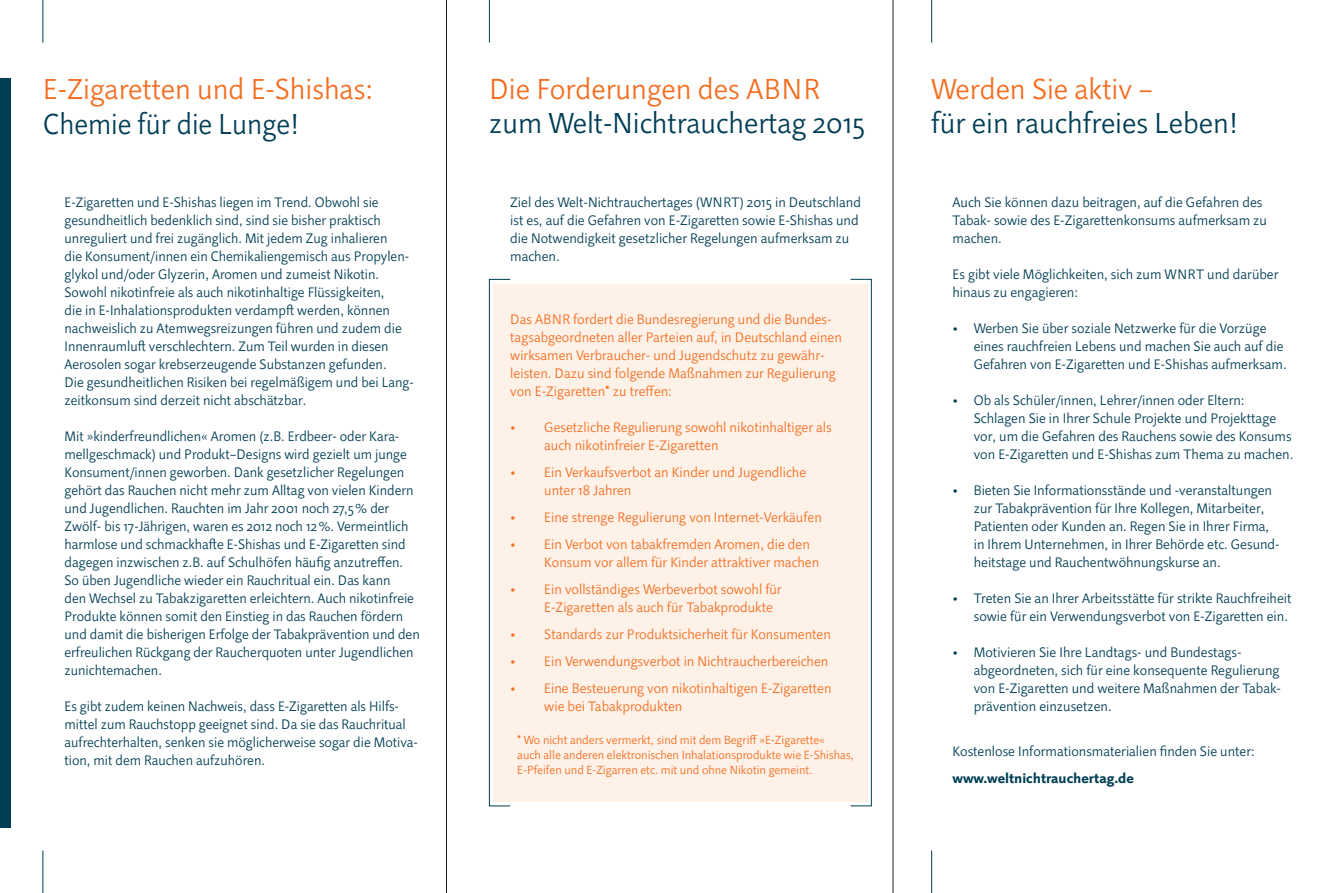
<style>
.page{position:relative;width:1331px;height:893px;background:#fff}
.page>*{position:absolute;margin:0;border:0;box-sizing:border-box;transform-origin:0 0}
.t1{font:300 29.25px "Projekt O";color:#f36e21}
.t2{font:300 29.25px "Projekt O";color:#003e55}
.t3{font:300 29.25px "Projekt O";color:#003e55;scale:.96 1}
.t4{font:300 13.95px/18px "Projekt O";color:#003e55}
.t5{font:300 13.95px/18px "Projekt O";color:#f36e21}
.t6{font:13.95px "Projekt Fett";color:#003e55}
.t7{font:300 12px/15px "Projekt O";color:#f36e21}
</style>
<div class="page">
<svg style="left:892px;top:0;width:1px;height:893px"></svg>
<div style="left:493px;top:284px;width:374px;height:518px;background:#fef1e7"></div>
<hr style="left:43px;top:0;width:1px;height:43px;background:#003e55">
<div style="left:0;top:78px;width:11px;height:750px;background:#003e55"></div>
<hr style="left:43px;top:850px;width:1px;height:43px;background:#003e55">
<hr style="left:489px;top:0;width:1px;height:43px;background:#003e55">
<hr style="left:931px;top:0;width:1px;height:43px;background:#003e55">
<hr style="left:931px;top:850px;width:1px;height:43px;background:#003e55">
<div style="left:850px;top:279px;width:22px;height:527px;border:1px solid #003e55"></div>
<div style="left:489px;top:279px;width:22px;height:527px;border:1px solid #003e55"></div>
<hr style="left:446px;top:0;width:1px;height:893px;background:#231f20">
<hr style="left:893px;top:0;width:1px;height:893px;background:#231f20">
<h1 class="t1" style="left:43px;top:72px;width:331px">E-Zigaretten und E-Shishas:</h1>
<h1 class="t3" style="left:43px;top:107px;width:268px">Chemie für die Lunge!</h1>
<p class="t4" style="left:65px;top:194px;width:351px">E-Zigaretten und E-Shishas liegen im Trend. Obwohl sie gesundheitlich bedenklich sind, sind sie bisher praktisch unreguliert und frei zugänglich. Mit jedem Zug inhalieren<br>die Konsument/innen ein Chemikaliengemisch aus Propylen&shy;glykol und/oder Glyzerin, Aromen und zumeist Nikotin.<br>Sowohl nikotinfreie als auch nikotinhaltige Flüssigkeiten,<br>die in E-Inhalationsprodukten verdampft werden, können nachweislich zu Atemwegsreizungen führen und zudem die Innenraumluft verschlechtern. Zum Teil wurden in diesen Aerosolen sogar krebserzeugende Substanzen gefunden.<br>Die gesundheitlichen Risiken bei regelmäßigem und bei Lang&shy;zeitkonsum sind derzeit nicht abschätzbar.</p>
<p class="t4" style="left:65px;top:427px;width:357px">Mit »kinderfreundlichen« Aromen (z.B. Erdbeer- oder Kara&shy;mellgeschmack) und Produkt–Designs wird gezielt um junge Konsument/innen geworben. Dank gesetzlicher Regelungen gehört das Rauchen nicht mehr zum Alltag von vielen Kindern und Jugendlichen. Rauchten im Jahr 2001 noch 27,5% der Zwölf- bis 17-Jährigen, waren es 2012 noch 12%. Vermeintlich harmlose und schmackhafte E-Shishas und E-Zigaretten sind dagegen inzwischen z.B. auf Schulhöfen häufig anzutreffen.<br>So üben Jugendliche wieder ein Rauchritual ein. Das kann<br>den Wechsel zu Tabakzigaretten erleichtern. Auch nikotinfreie Produkte können somit den Einstieg in das Rauchen fördern und damit die bisherigen Erfolge der Tabakprävention und den erfreulichen Rückgang der Raucherquoten unter Jugendlichen zunichtemachen.</p>
<p class="t4" style="left:65px;top:697px;width:353px">Es gibt zudem keinen Nachweis, dass E-Zigaretten als Hilfs&shy;mittel zum Rauchstopp geeignet sind. Da sie das Rauchritual aufrechterhalten, senken sie möglicherweise sogar die Motiva&shy;tion, mit dem Rauchen aufzuhören.</p>
<h1 class="t1" style="left:489px;top:72px;width:332px">Die Forderungen des ABNR</h1>
<h1 class="t2" style="left:489px;top:106px;width:378px">zum Welt-Nichtrauchertag 2015</h1>
<p class="t4" style="left:510px;top:194px;width:352px">Ziel des Welt-Nichtrauchertages (WNRT) 2015 in Deutschland ist es, auf die Gefahren von E-Zigaretten sowie E-Shishas und die Notwendigkeit gesetzlicher Regelungen aufmerksam zu machen.</p>
<p class="t5" style="left:510px;top:311px;width:333px">Das ABNR fordert die Bundesregierung und die Bundes&shy;tagsabgeordneten aller Parteien auf, in Deutschland einen wirksamen Verbraucher- und Jugendschutz zu gewähr&shy;leisten. Dazu sind folgende Maßnahmen zur Regulierung von E-Zigaretten<sup>*</sup> zu treffen:</p>
<p class="t5" style="left:544px;top:419px;width:289px;text-indent:-34px">• Gesetzliche Regulierung sowohl nikotinhaltiger als auch nikotinfreier E-Zigaretten</p>
<p class="t5" style="left:544px;top:464px;width:263px;text-indent:-34px">• Ein Verkaufsverbot an Kinder und Jugendliche unter 18 Jahren</p>
<p class="t5" style="left:510px;top:509px;width:313px">• Eine strenge Regulierung von Internet-Verkäufen</p>
<p class="t5" style="left:544px;top:535px;width:276px;text-indent:-34px">• Ein Verbot von tabakfremden Aromen, die den<br>Konsum vor allem für Kinder attraktiver machen</p>
<p class="t5" style="left:544px;top:580px;width:239px;text-indent:-34px">• Ein vollständiges Werbeverbot sowohl für<br>E-Zigaretten als auch für Tabakprodukte</p>
<p class="t5" style="left:510px;top:625px;width:322px">• Standards zur Produktsicherheit für Konsumenten</p>
<p class="t5" style="left:510px;top:652px;width:320px">• Ein Verwendungsverbot in Nichtraucherbereichen</p>
<p class="t5" style="left:544px;top:679px;width:289px;text-indent:-34px">• Eine Besteuerung von nikotinhaltigen E-Zigaretten wie bei Tabakprodukten</p>
<p class="t7" style="left:517px;top:733px;width:338px"><sup>*</sup> Wo nicht anders vermerkt, sind mit dem Begriff »E-Zigarette«<br>auch alle anderen elektronischen Inhalationsprodukte wie E-Shishas,<br>E-Pfeifen und E-Zigarren etc. mit und ohne Nikotin gemeint.</p>
<h1 class="t1" style="left:931px;top:72px;width:223px">Werden Sie aktiv –</h1>
<h1 class="t2" style="left:931px;top:106px;width:308px">für ein rauchfreies Leben!</h1>
<p class="t4" style="left:952px;top:194px;width:316px">Auch Sie können dazu beitragen, auf die Gefahren des<br>Tabak- sowie des E-Zigarettenkonsums aufmerksam zu machen.</p>
<p class="t4" style="left:952px;top:266px;width:327px">Es gibt viele Möglichkeiten, sich zum WNRT und darüber hinaus zu engagieren:</p>
<p class="t4" style="left:974px;top:320px;width:314px;text-indent:-21px">• Werben Sie über soziale Netzwerke für die Vorzüge eines rauchfreien Lebens und machen Sie auch auf die<br>Gefahren von E-Zigaretten und E-Shishas aufmerksam.</p>
<p class="t4" style="left:974px;top:392px;width:321px;text-indent:-21px">• Ob als Schüler/innen, Lehrer/innen oder Eltern:<br>Schlagen Sie in Ihrer Schule Projekte und Projekttage vor, um die Gefahren des Rauchens sowie des Konsums von E-Zigaretten und E-Shishas zum Thema zu machen.</p>
<p class="t4" style="left:974px;top:482px;width:307px;text-indent:-21px">• Bieten Sie Informationsstände und -veranstaltungen zur Tabakprävention für Ihre Kollegen, Mitarbeiter, Patienten oder Kunden an. Regen Sie in Ihrer Firma, in Ihrem Unternehmen, in Ihrer Behörde etc. Gesund&shy;heitstage und Rauchentwöhnungskurse an.</p>
<p class="t4" style="left:952px;top:589px;width:340px;text-align:right">• Treten Sie an Ihrer Arbeitsstätte für strikte Rauchfreiheit sowie für ein Verwendungsverbot von E-Zigaretten ein.</p>
<p class="t4" style="left:974px;top:643px;width:309px;text-indent:-21px">• Motivieren Sie Ihre Landtags- und Bundestags&shy;abgeordneten, sich für eine konsequente Regulierung von E-Zigaretten und weitere Maßnahmen der Tabak&shy;prävention einzusetzen.</p>
<p class="t4" style="left:952px;top:742px;width:304px">Kostenlose Informationsmaterialien finden Sie unter:</p>
<p class="t6" style="left:952px;top:770px;width:183px">www.weltnichtrauchertag.de</p>
</div>
